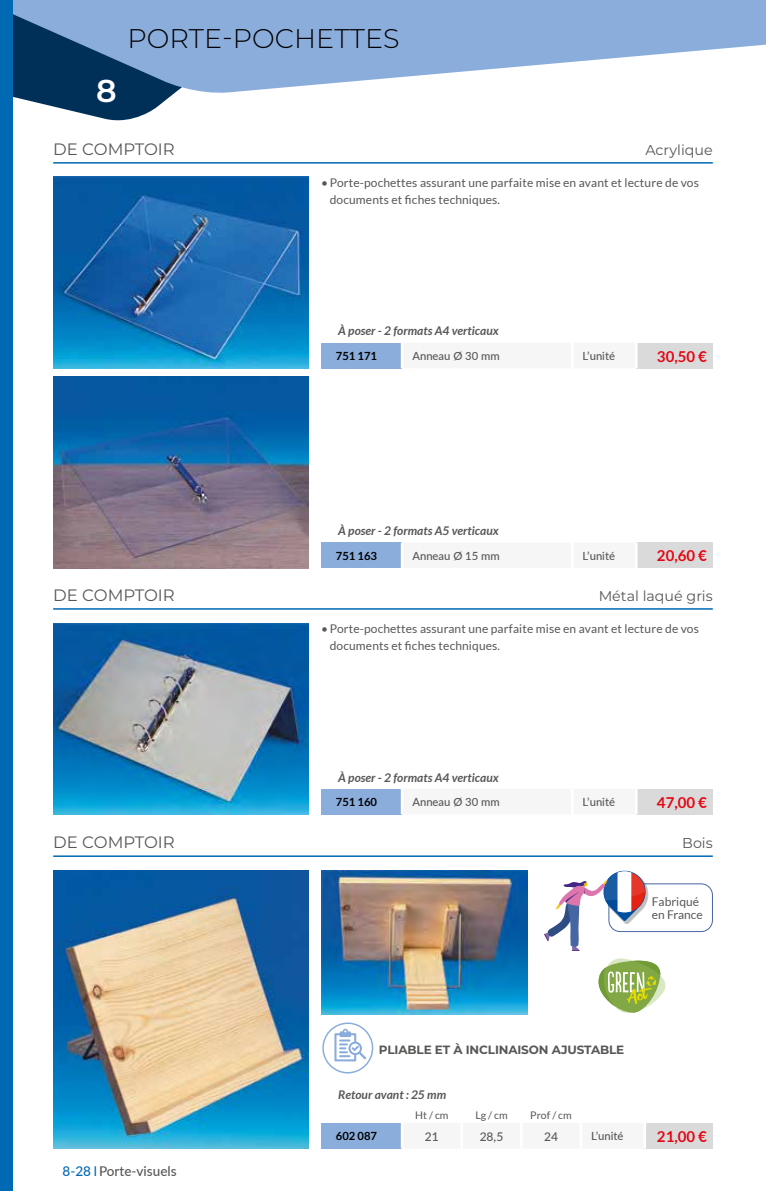
<style>
.page{position:relative;width:766px;height:1191px;background:#fff}
.page>*{position:absolute;margin:0;border:0;box-sizing:border-box;transform-origin:0 0}
.t1{font:600 31.5px "Montserrat";color:#fff}
.t2{font:300 27px "Montserrat";color:#000}
.t3{font:16.5px "Montserrat";color:#575756}
.t4{font:700 15px "Lato";color:#e30613}
.t5{font:14.25px "Montserrat";color:#575756}
.t6{font:500 13.5px "Lato";color:#575756}
.t7{font:500 13.5px "Lato";color:#0069b4}
.t8{font:12px/16.5px "Lato";letter-spacing:.01em;color:#575756}
.t9{font:italic 700 12px "Lato";color:#575756}
.t10{font:700 12px "Montserrat";letter-spacing:-.01em;color:#575756}
.t11{font:500 12px "Lato";color:#575756}
.t12{font:500 11.25px "Lato";color:#575756}
.t13{font:700 11.25px "Lato";color:#000}
.t14{font:10.5px "Lato";color:#575756}
</style>
<div class="page">
<svg style="left:13px;top:95px;width:159px;height:26px;fill:#003057"></svg>
<svg style="left:13px;top:0;width:752px;height:95px;fill:#8baddc"></svg>
<div style="left:0;top:0;width:13px;height:1191px;background:#0069b4"></div>
<hr style="left:53px;top:162px;width:659px;height:2px;background:#0069b4">
<img style="left:53px;top:177px;width:255px;height:191px">
<img style="left:53px;top:377px;width:255px;height:191px">
<hr style="left:53px;top:608px;width:659px;height:1px;background:#0069b4">
<img style="left:53px;top:623px;width:255px;height:191px">
<div style="left:321px;top:343px;width:81px;height:25px;background:#8baddc"></div>
<div style="left:636px;top:343px;width:76px;height:25px;background:#dadada"></div>
<hr style="left:400px;top:343px;width:3px;height:25px;background:#fff">
<hr style="left:634px;top:343px;width:3px;height:25px;background:#fff">
<hr style="left:53px;top:855px;width:659px;height:2px;background:#0069b4">
<div style="left:321px;top:542px;width:81px;height:26px;background:#8baddc"></div>
<div style="left:636px;top:542px;width:76px;height:26px;background:#dadada"></div>
<hr style="left:400px;top:542px;width:3px;height:26px;background:#fff">
<hr style="left:634px;top:542px;width:3px;height:26px;background:#fff">
<div style="left:321px;top:789px;width:81px;height:25px;background:#8baddc"></div>
<div style="left:636px;top:789px;width:76px;height:25px;background:#dadada"></div>
<hr style="left:400px;top:789px;width:3px;height:25px;background:#fff">
<hr style="left:634px;top:789px;width:3px;height:25px;background:#fff">
<img style="left:53px;top:870px;width:255px;height:278px">
<img style="left:321px;top:870px;width:206px;height:144px">
<svg style="left:598px;top:958px;width:68px;height:55px"></svg>
<div style="left:608px;top:883px;width:104px;height:49px;border:1px solid #4665a3;border-radius:11px"></div>
<div style="left:605px;top:873px;width:43px;height:50px;background:#000;opacity:.25"></div>
<svg style="left:544px;top:870px;width:101px;height:81px"></svg>
<div style="left:321px;top:1123px;width:81px;height:25px;background:#8baddc"></div>
<div style="left:644px;top:1123px;width:68px;height:25px;background:#dadada"></div>
<hr style="left:643px;top:1123px;width:3px;height:25px;background:#fff">
<hr style="left:400px;top:1123px;width:3px;height:25px;background:#fff">
<svg style="left:322px;top:1022px;width:52px;height:51px"></svg>
<h1 class="t1" style="left:96px;top:68px;width:22px">8</h1>
<h2 class="t2" style="left:128px;top:20px;width:273px">PORTE-POCHETTES</h2>
<h3 class="t3" style="left:53px;top:138px;width:123px">DE COMPTOIR</h3>
<p class="t5" style="left:645px;top:140px;width:69px">Acrylique</p>
<p class="t8" style="left:330px;top:174px;width:370px;text-indent:-9px">•Porte-pochettes assurant une parfaite mise en avant et lecture de vos documents et fiches techniques.</p>
<p class="t9" style="left:338px;top:324px;width:162px">À poser - 2 formats A4 verticaux</p>
<p class="t13" style="left:336px;top:349px;width:43px">751 171</p>
<p class="t12" style="left:412px;top:348px;width:89px">Anneau Ø 30 mm</p>
<p class="t12" style="left:582px;top:348px;width:34px">L’unité</p>
<p class="t4" style="left:656px;top:347px;width:51px">30,50 €</p>
<p class="t9" style="left:338px;top:524px;width:162px">À poser - 2 formats A5 verticaux</p>
<p class="t13" style="left:336px;top:549px;width:43px">751 163</p>
<p class="t12" style="left:412px;top:548px;width:89px">Anneau Ø 15 mm</p>
<p class="t12" style="left:582px;top:548px;width:34px">L’unité</p>
<p class="t4" style="left:656px;top:547px;width:51px">20,60 €</p>
<h3 class="t3" style="left:53px;top:584px;width:123px">DE COMPTOIR</h3>
<p class="t5" style="left:598px;top:586px;width:116px">Métal laqué gris</p>
<p class="t8" style="left:330px;top:620px;width:370px;text-indent:-9px">•Porte-pochettes assurant une parfaite mise en avant et lecture de vos documents et fiches techniques.</p>
<p class="t9" style="left:338px;top:770px;width:162px">À poser - 2 formats A4 verticaux</p>
<p class="t13" style="left:336px;top:795px;width:43px">751 160</p>
<p class="t12" style="left:412px;top:794px;width:89px">Anneau Ø 30 mm</p>
<p class="t12" style="left:582px;top:794px;width:34px">L’unité</p>
<p class="t4" style="left:656px;top:793px;width:51px">47,00 €</p>
<h3 class="t3" style="left:53px;top:831px;width:123px">DE COMPTOIR</h3>
<p class="t5" style="left:682px;top:833px;width:32px">Bois</p>
<p class="t8" style="left:651px;top:894px;width:52px;line-height:13.5px">Fabriqué en France</p>
<p class="t10" style="left:379px;top:1041px;width:247px">PLIABLE ET À INCLINAISON AJUSTABLE</p>
<p class="t7" style="left:62px;top:1161px;width:30px">8-28</p>
<p class="t6" style="left:99px;top:1161px;width:79px">Porte-visuels</p>
<p class="t9" style="left:338px;top:1087px;width:109px">Retour avant : 25 mm</p>
<p class="t14" style="left:415px;top:1109px;width:35px">Ht / cm</p>
<p class="t14" style="left:475px;top:1109px;width:34px">Lg / cm</p>
<p class="t14" style="left:530px;top:1109px;width:43px">Prof / cm</p>
<p class="t13" style="left:336px;top:1129px;width:43px">602 087</p>
<p class="t11" style="left:425px;top:1127px;width:15px">21</p>
<p class="t11" style="left:479px;top:1127px;width:25px">28,5</p>
<p class="t11" style="left:544px;top:1127px;width:15px">24</p>
<p class="t12" style="left:591px;top:1128px;width:34px">L’unité</p>
<p class="t4" style="left:656px;top:1127px;width:51px">21,00 €</p>
</div>
